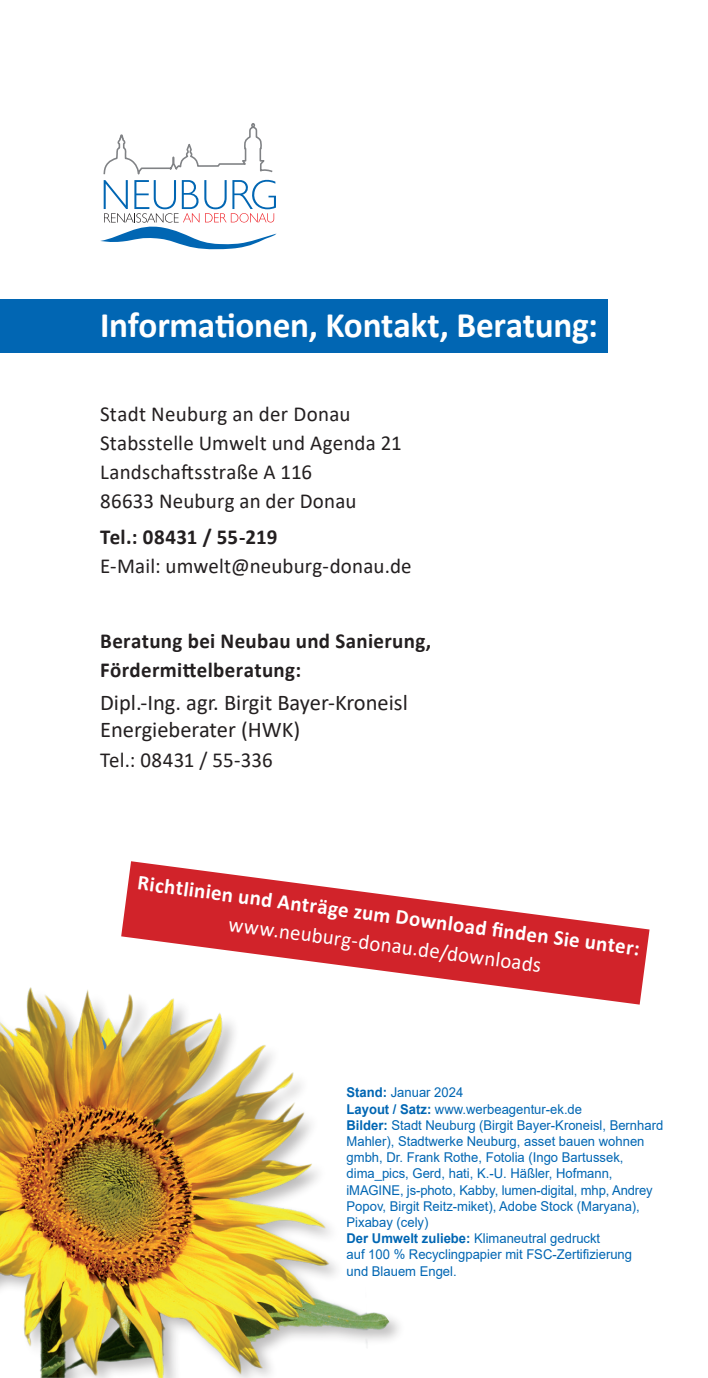
<style>
.page{position:relative;width:708px;height:1378px;background:#fff}
.page>*{position:absolute;margin:0;border:0;box-sizing:border-box;transform-origin:0 0}
.t1{font:700 36px "Calibri";letter-spacing:-.01em;color:#fff}
.t2{font:22.5px/27px "Calibri";color:#231f20}
.t3{font:21.38px/29.2px "Calibri";letter-spacing:.01em;color:#231f20}
.t4{font:700 21.38px/29.2px "Calibri";letter-spacing:.015em;color:#231f20}
.t5{font:700 21.38px "Calibri";color:#fff}
.t6{font:21.38px "Calibri";color:#fff}
.t7{font:13.5px/16.2px "Arial";color:#0166b3}
.s1{font-weight:700}
</style>
<div class="page">
<div style="left:0;top:300px;width:608px;height:53px;background:#0166b3"></div>
<svg style="left:100px;top:123px;width:177px;height:127px"></svg>
<img style="left:0;top:987px;width:398px;height:391px">
<svg style="left:121px;top:861px;width:529px;height:143px;fill:#d1232a"></svg>
<h1 class="t1" style="left:100px;top:300px;width:499px">Informationen, Kontakt, Beratung:</h1>
<h3 class="t3" style="left:100px;top:398px;width:303px">Stadt Neuburg an der Donau<br>Stabsstelle Umwelt und Agenda 21<br>Landschaftsstraße A 116<br>86633 Neuburg an der Donau</h3>
<h3 class="t4" style="left:100px;top:522px;width:179px">Tel.: 08431 / 55-219</h3>
<h3 class="t3" style="left:100px;top:551px;width:313px">E-Mail: umwelt@neuburg-donau.de</h3>
<h3 class="t4" style="left:100px;top:625px;width:333px">Beratung bei Neubau und Sanierung,<br>Fördermittelberatung:</h3>
<h2 class="t2" style="left:100px;top:689px;width:309px">Dipl.-Ing. agr. Birgit Bayer-Kroneisl<br>Energieberater (HWK)</h2>
<h3 class="t3" style="left:100px;top:744px;width:174px">Tel.: 08431 / 55-336</h3>
<h3 class="t5" style="left:139px;top:869px;width:508px;rotate:7deg">Richtlinien und Anträge zum Download fi nden Sie unter:</h3>
<h3 class="t6" style="left:230px;top:910px;width:317px;rotate:7deg">www.neuburg-donau.de/downloads</h3>
<p class="t7" style="left:347px;top:1084px;width:318px"><span class="s1">Stand:</span> Januar 2024<br><span class="s1">Layout / Satz:</span> www.werbeagentur-ek.de<br><span class="s1">Bilder:</span> Stadt Neuburg (Birgit Bayer-Kroneisl, Bernhard Mahler), Stadtwerke Neuburg, asset bauen wohnen gmbh, Dr. Frank Rothe, Fotolia (Ingo Bartussek, dima_pics, Gerd, hati, K.-U. Häßler, Hofmann, iMAGINE, js-photo, Kabby, lumen-digital, mhp, Andrey Popov, Birgit Reitz-miket), Adobe Stock (Maryana), Pixabay (cely)<br><span class="s1">Der Umwelt zuliebe:</span> Klimaneutral gedruckt<br>auf 100 % Recyclingpapier mit FSC-Zertifizierung<br>und Blauem Engel.</p>
</div>
